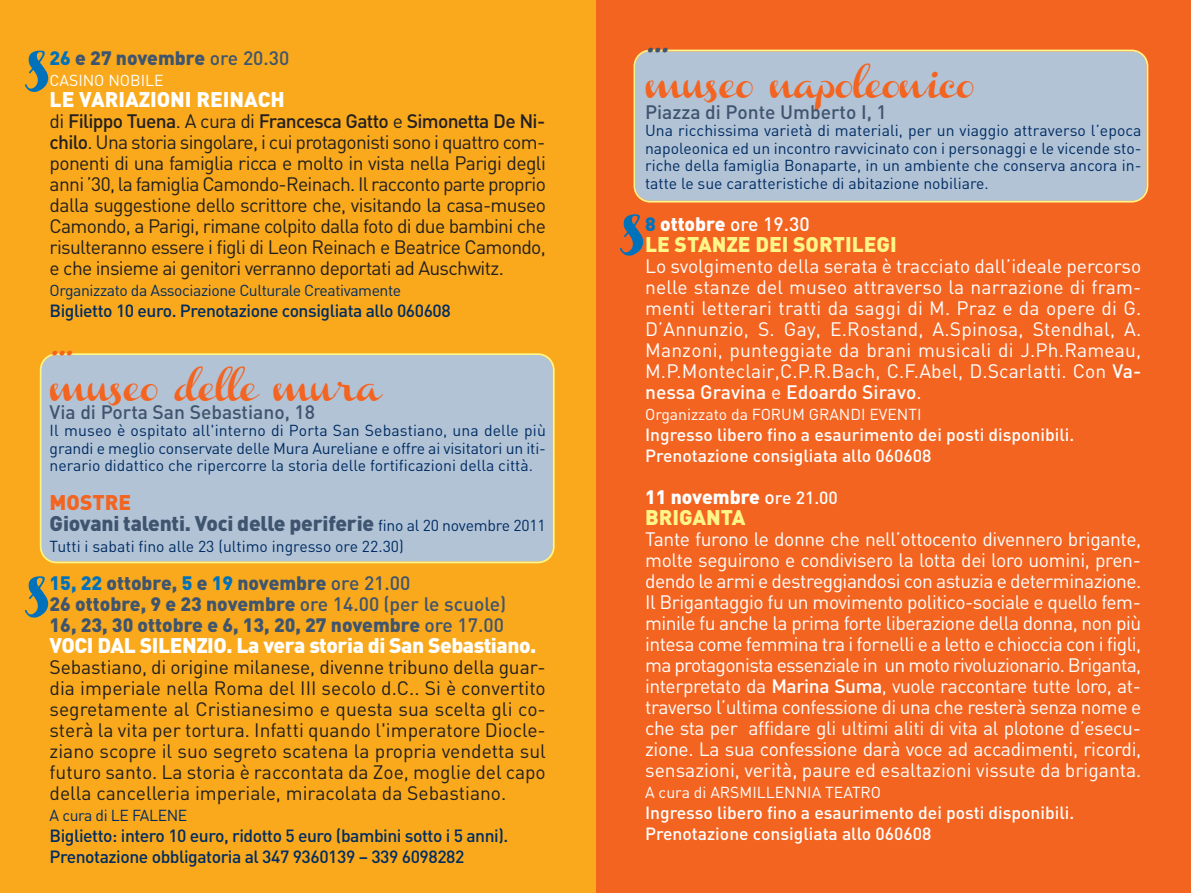
<style>
.page{position:relative;width:1191px;height:893px;background:#fff}
.page>*{position:absolute;margin:0;border:0;box-sizing:border-box;transform-origin:0 0}
.t1{font:52.5px "Channel Slanted 1";color:#0072bc}
.t2{font:28px/42px "Channel Slanted 1";letter-spacing:-.04em;color:#f36421}
.t3{font:28px "Channel Slanted 1";color:#3f546e}
.t4{font:900 21px/21px "DIN";letter-spacing:-.01em;color:#3f546e}
.t5{font:900 21px "DIN";letter-spacing:-.02em;color:#fff}
.t6{font:900 21px "DIN";color:#fff689}
.t7{font:900 21px "DIN";color:#fff}
.t8{font:19.25px/21px "DIN";color:#fff;text-align:justify}
.t9{font:19.25px/21px "DIN";letter-spacing:-.03em;color:#231f20;text-align:justify}
.t10{font:900 19.25px/21px "DIN";color:#3f546e}
.t11{font:500 19.25px "DIN";color:#3f546e}
.t12{font:900 19.25px "DIN";color:#fff}
.t13{font:500 19.25px "DIN";color:#fff}
.t14{font:500 17.5px/21px "DIN";color:#fff}
.t15{font:500 17.5px/21px "DIN";letter-spacing:-.025em;color:#002c62}
.t16{font:15.75px/17.5px "DIN";color:#002c62;text-align:justify}
.t17{font:15.75px "DIN";color:#fff}
.t18{font:15.75px "DIN";letter-spacing:-.025em;color:#002c62}
.s1{color:#0072bc}
.s2{font-weight:500}
.s3{color:#f36421}
.s4{font-weight:400;font-size:15.75px;color:#002c62}
.s5{font-weight:900;color:#0072bc}
.s6{font-weight:900}
.s7{font-weight:500;font-size:17.5px}
</style>
<div class="page">
<div style="left:595px;top:0;width:596px;height:893px;background:#f36421"></div>
<div style="left:0;top:0;width:595px;height:893px;background:#f9a91b"></div>
<div style="left:633px;top:50px;width:515px;height:153px;background:#b2c3d6"></div>
<div style="left:40px;top:353px;width:514px;height:210px;background:#b2c3d6"></div>
<h1 class="t1" style="left:27px;top:44px;width:28px">s</h1>
<p class="t10" style="left:50px;top:48px;width:241px"><span class="s1">26</span> e 27 novembre <span class="s2">ore 20.30</span></p>
<p class="t17" style="left:50px;top:72px;width:115px">CASINO NOBILE</p>
<p class="t7" style="left:50px;top:88px;width:237px">LE VARIAZIONI REINACH</p>
<p class="t9" style="left:50px;top:111px;width:498px">di <span class="s2">Filippo Tuena</span>. A cura di <span class="s2">Francesca Gatto</span> e <span class="s2">Simonetta De Ni&shy;chilo</span>. Una storia singolare, i cui protagonisti sono i quattro com&shy;ponenti di una famiglia ricca e molto in vista nella Parigi degli anni ’30, la famiglia Camondo-Reinach. Il racconto parte proprio dalla suggestione dello scrittore che, visitando la casa-museo Camondo, a Parigi, rimane colpito dalla foto di due bambini che risulteranno essere i figli di Leon Reinach e Beatrice Camondo, e che insieme ai genitori verranno deportati ad Auschwitz.</p>
<p class="t18" style="left:50px;top:282px;width:353px">Organizzato da Associazione Culturale Creativamente</p>
<p class="t15" style="left:50px;top:301px;width:403px">Biglietto 10 euro. Prenotazione consigliata allo 060608</p>
<h2 class="t2" style="left:50px;top:331px;width:333px">...<br>museo delle mura</h2>
<p class="t11" style="left:50px;top:401px;width:267px">Via di Porta San Sebastiano, 18</p>
<p class="t16" style="left:50px;top:422px;width:498px">Il museo è ospitato all'interno di Porta San Sebastiano, una delle più grandi e meglio conservate delle Mura Aureliane e offre ai visitatori un iti&shy;nerario didattico che ripercorre la storia delle fortificazioni della città.</p>
<p class="t4" style="left:50px;top:492px;width:498px"><span class="s3">MOSTRE<br></span>Giovani talenti. Voci delle periferie <span class="s4">fino al 20 novembre 2011</span></p>
<p class="t16" style="left:50px;top:538px;width:356px">Tutti i sabati fino alle 23 (ultimo ingresso ore 22.30)</p>
<p class="t10" style="left:50px;top:573px;width:458px"><span class="s1">15, 22</span> ottobre, <span class="s1">5</span> e <span class="s1">19</span> novembre <span class="s2">ore 21.00<br></span>26 ottobre, 9 e 23 novembre <span class="s2">ore 14.00 (per le scuole)<br></span>16, 23, 30 ottobre e 6, 13, 20, 27 novembre <span class="s2">ore 17.00</span></p>
<p class="t5" style="left:50px;top:634px;width:488px">VOCI DAL SILENZIO. La vera storia di San Sebastiano.</p>
<p class="t9" style="left:50px;top:657px;width:498px">Sebastiano, di origine milanese, divenne tribuno della guar&shy;dia imperiale nella Roma del III secolo d.C.. Si è convertito segretamente al Cristianesimo e questa sua scelta gli co&shy;sterà la vita per tortura. Infatti quando l'imperatore Diocle&shy;ziano scopre il suo segreto scatena la propria vendetta sul futuro santo. La storia è raccontata da Zoe, moglie del capo della cancelleria imperiale, miracolata da Sebastiano.</p>
<p class="t18" style="left:50px;top:807px;width:139px">A cura di LE FALENE</p>
<p class="t15" style="left:50px;top:826px;width:460px">Biglietto: intero 10 euro, ridotto 5 euro (bambini sotto i 5 anni).<br>Prenotazione obbligatoria al 347 9360139 – 339 6098282</p>
<h1 class="t1" style="left:27px;top:570px;width:28px">s</h1>
<h2 class="t3" style="left:645px;top:35px;width:24px">...</h2>
<h2 class="t2" style="left:645px;top:70px;width:331px">museo napoleonico</h2>
<p class="t11" style="left:645px;top:101px;width:243px">Piazza di Ponte Umberto I, 1</p>
<p class="t16" style="left:645px;top:122px;width:498px">Una ricchissima varietà di materiali, per un viaggio attraverso l’epoca napoleonica ed un incontro ravvicinato con i personaggi e le vicende sto&shy;riche della famiglia Bonaparte, in un ambiente che conserva ancora in&shy;tatte le sue caratteristiche di abitazione nobiliare.</p>
<p class="t13" style="left:645px;top:213px;width:166px"><span class="s5">8</span> <span class="s6">ottobre</span> ore 19.30</p>
<p class="t6" style="left:645px;top:232px;width:253px">LE STANZE DEI SORTILEGI</p>
<p class="t8" style="left:645px;top:256px;width:498px">Lo svolgimento della serata è tracciato dall’ideale percorso nelle stanze del museo attraverso la narrazione di fram&shy;menti letterari tratti da saggi di M. Praz e da opere di G.<br>D’Annunzio, S. Gay, E.Rostand, A.Spinosa, Stendhal, A.<br>Manzoni, punteggiate da brani musicali di J.Ph.Rameau, M.P.Monteclair,C.P.R.Bach, C.F.Abel, D.Scarlatti. Con <span class="s2">Va&shy;nessa Gravina</span> e <span class="s2">Edoardo Siravo</span>.</p>
<p class="t17" style="left:645px;top:405px;width:278px">Organizzato da FORUM GRANDI EVENTI</p>
<p class="t14" style="left:645px;top:424px;width:431px">Ingresso libero fino a esaurimento dei posti disponibili.<br>Prenotazione consigliata allo 060608</p>
<p class="t12" style="left:645px;top:486px;width:194px">11 novembre <span class="s2">o</span><span class="s7">re 21.00</span></p>
<p class="t6" style="left:645px;top:505px;width:102px">BRIGANTA</p>
<p class="t8" style="left:645px;top:529px;width:498px">Tante furono le donne che nell’ottocento divennero brigante, molte seguirono e condivisero la lotta dei loro uomini, pren&shy;dendo le armi e destreggiandosi con astuzia e determinazione.<br>Il Brigantaggio fu un movimento politico-sociale e quello fem&shy;minile fu anche la prima forte liberazione della donna, non più intesa come femmina tra i fornelli e a letto e chioccia con i figli, ma protagonista essenziale in un moto rivoluzionario. Briganta, interpretato da <span class="s2">Marina Suma</span>, vuole raccontare tutte loro, at&shy;traverso l’ultima confessione di una che resterà senza nome e che sta per affidare gli ultimi aliti di vita al plotone d’esecu&shy;zione. La sua confessione darà voce ad accadimenti, ricordi, sensazioni, verità, paure ed esaltazioni vissute da briganta.</p>
<p class="t17" style="left:645px;top:783px;width:238px">A cura di ARSMILLENNIA TEATRO</p>
<p class="t14" style="left:645px;top:802px;width:431px">Ingresso libero fino a esaurimento dei posti disponibili.<br>Prenotazione consigliata allo 060608</p>
<h1 class="t1" style="left:622px;top:208px;width:28px">s</h1>
</div>
